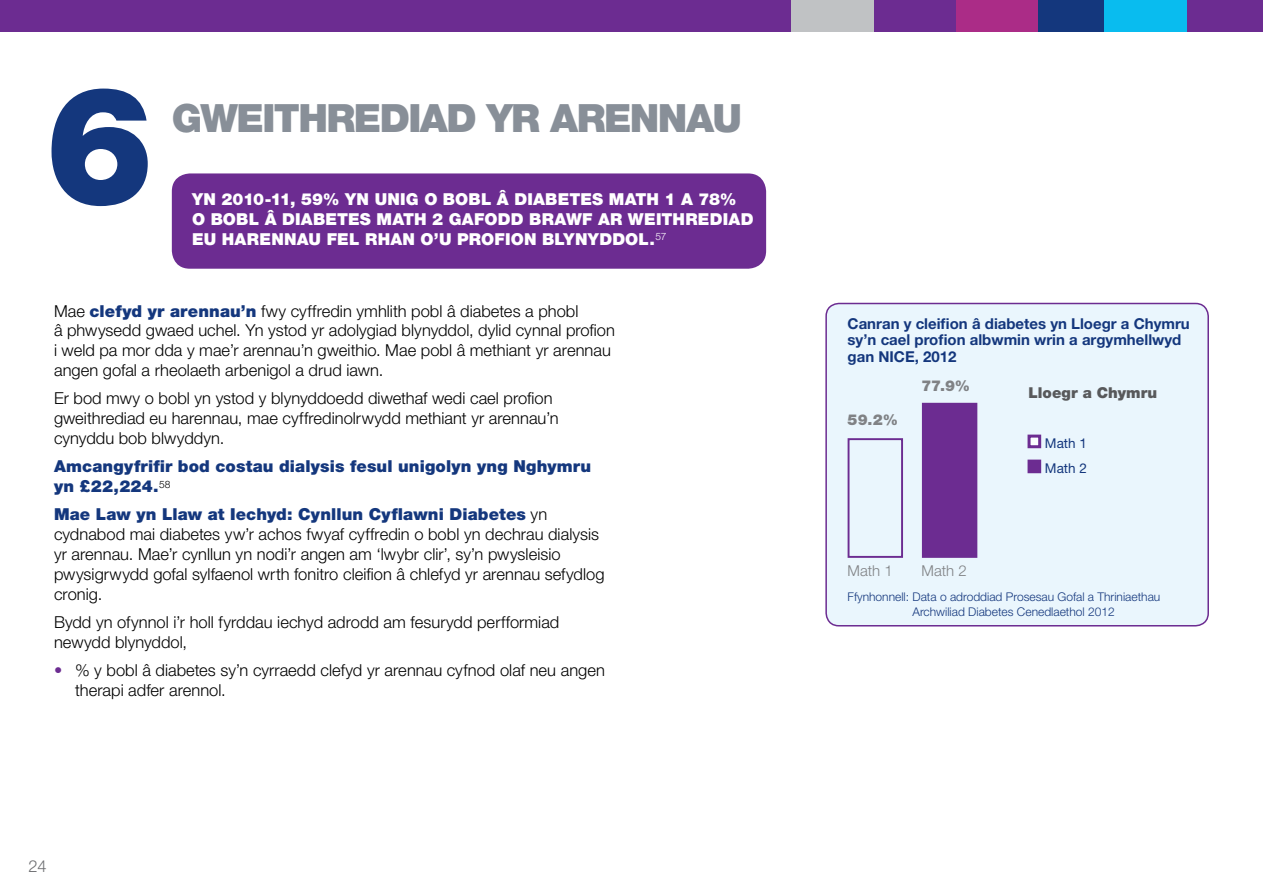
<style>
.page{position:relative;width:1263px;height:893px;background:#fff}
.page>*{position:absolute;margin:0;border:0;box-sizing:border-box;transform-origin:0 0}
.t1{font:900 165px "Helvetica Neue LT Std";color:#14377d}
.t2{font:900 39px "Helvetica Neue LT Std";color:#888f98}
.t3{font:300 16.5px/19.8px "Helvetica Neue LT Std";color:#000}
.t4{font:900 16.5px "Helvetica Neue LT Std";letter-spacing:.005em;color:#fff}
.t5{font:900 16.5px/19.8px "Helvetica Neue LT Std";letter-spacing:.01em;color:#14377d}
.t6{font:300 16.5px "Helvetica Neue LT Std";color:#6d6e71}
.t7{font:700 15px/16.5px "Helvetica Neue LT Std";color:#14377d}
.t8{font:900 15px "Helvetica Neue LT Std";color:#58595b}
.t9{font:300 15px "Helvetica Neue LT Std";color:#808285}
.t10{font:900 15px "Helvetica Neue LT Std";color:#808285}
.t11{font:13.5px/25px "Helvetica Neue LT Std";color:#14377d}
.t12{font:300 12px/14.4px "Helvetica Neue LT Std";color:#14377d}
.t13{font:300 10.2px "Helvetica Neue LT Std";color:#fff}
.s1{font-weight:900;font-size:16.5px}
.s2{font-weight:900;color:#14377d}
.s3{color:#6c2c91}
</style>
<div class="page">
<div style="left:0;top:0;width:1263px;height:32px;background:#6c2c91"></div>
<div style="left:1037px;top:0;width:82px;height:32px;background:#14377d"></div>
<div style="left:955px;top:0;width:82px;height:32px;background:#ab2c87"></div>
<div style="left:791px;top:0;width:82px;height:32px;background:#c0c2c4"></div>
<div style="left:1105px;top:0;width:82px;height:32px;background:#09bcef"></div>
<div style="left:172px;top:173px;width:594px;height:96px;background:#6c2c91;border-radius:18px"></div>
<div style="left:826px;top:303px;width:382px;height:323px;background:#eaf6fd;border-radius:13px"></div>
<div style="left:825px;top:303px;width:384px;height:323px;border:2px solid #6c2c91;border-radius:13px"></div>
<div style="left:1029px;top:436px;width:11px;height:11px;background:#fff"></div>
<div style="left:1027px;top:435px;width:14px;height:13px;border:3px solid #6c2c91"></div>
<div style="left:1027px;top:460px;width:14px;height:13px;background:#6c2c91"></div>
<div style="left:847px;top:438px;width:56px;height:120px;border:2px solid #6c2c91"></div>
<div style="left:922px;top:403px;width:55px;height:155px;background:#6c2c91"></div>
<h1 class="t1" style="left:44px;top:47px;width:112px">6</h1>
<h2 class="t2" style="left:172px;top:95px;width:27px">GWEITHREDIAD</h2>
<h2 class="t2" style="left:487px;top:95px;width:92px">YR ARENNAU</h2>
<p class="t4" style="left:192px;top:189px;width:195px">YN 2010-11, 59% YN UNIG</p>
<p class="t4" style="left:424px;top:189px;width:32px">O BOBL</p>
<p class="t4" style="left:497px;top:189px;width:30px">Â DIABETE</p>
<p class="t4" style="left:592px;top:189px;width:30px">S MATH</p>
<p class="t4" style="left:665px;top:189px;width:74px">1 A 78%</p>
<p class="t4" style="left:192px;top:209px;width:32px">O BOBL</p>
<p class="t4" style="left:265px;top:209px;width:30px">Â DIABETE</p>
<p class="t4" style="left:360px;top:209px;width:30px">S MATH</p>
<p class="t4" style="left:432px;top:209px;width:30px">2 GAFODD</p>
<p class="t4" style="left:529px;top:209px;width:14px">BRAWF</p>
<p class="t4" style="left:598px;top:209px;width:43px">AR WEITHREDIAD</p>
<p class="t4" style="left:192px;top:229px;width:43px">EU HARENNAU</p>
<p class="t4" style="left:327px;top:229px;width:12px">FEL</p>
<p class="t4" style="left:365px;top:229px;width:14px">RHAN</p>
<p class="t4" style="left:421px;top:229px;width:49px">O’U PROFION</p>
<p class="t4" style="left:542px;top:229px;width:71px">BLYNYDDOL</p>
<p class="t13" style="left:649px;top:230px;width:19px"><span class="s1">.</span>57</p>
<p class="t3" style="left:54px;top:300px;width:562px">Mae <span class="s2">clefyd yr arennau’n</span> fwy cyffredin ymhlith pobl â diabetes a phobl<br>â phwysedd gwaed uchel. Yn ystod yr adolygiad blynyddol, dylid cynnal profion i weld pa mor dda y mae’r arennau’n gweithio. Mae pobl â methiant yr arennau angen gofal a rheolaeth arbenigol a drud iawn.</p>
<p class="t3" style="left:54px;top:388px;width:506px">Er bod mwy o bobl yn ystod y blynyddoedd diwethaf wedi cael profion gweithrediad eu harennau, mae cyffredinolrwydd methiant yr arennau’n cynyddu bob blwyddyn.</p>
<p class="t5" style="left:54px;top:456px;width:539px">Amcangyfrifir bod costau dialysis fesul unigolyn yng Nghymru yn £22,224.<sup>58</sup></p>
<p class="t3" style="left:54px;top:504px;width:552px"><span class="s2">Mae Law yn Llaw at Iechyd: Cynllun Cyflawni Diabetes</span> yn cydnabod mai diabetes yw’r achos fwyaf cyffredin o bobl yn dechrau dialysis yr arennau. Mae’r cynllun yn nodi’r angen am ‘lwybr clir’, sy’n pwysleisio pwysigrwydd gofal sylfaenol wrth fonitro cleifion â chlefyd yr arennau sefydlog cronig.</p>
<p class="t3" style="left:54px;top:612px;width:507px">Bydd yn ofynnol i’r holl fyrddau iechyd adrodd am fesurydd perfformiad newydd blynyddol,</p>
<p class="t3" style="left:75px;top:660px;width:531px;text-indent:-21px"><span class="s3">•</span> % y bobl â diabetes sy’n cyrraedd clefyd yr arennau cyfnod olaf neu angen therapi adfer arennol.</p>
<p class="t6" style="left:28px;top:856px;width:20px">24</p>
<p class="t7" style="left:847px;top:315px;width:344px">Canran y cleifion â diabetes yn Lloegr a Chymru sy’n cael profion albwmin wrin a argymhellwyd gan NICE, 2012</p>
<p class="t10" style="left:847px;top:411px;width:52px">59.2%</p>
<p class="t10" style="left:921px;top:376px;width:50px">77.9%</p>
<p class="t9" style="left:847px;top:562px;width:47px">Math 1</p>
<p class="t9" style="left:921px;top:562px;width:47px">Math 2</p>
<p class="t8" style="left:1028px;top:384px;width:130px">Lloegr a Chymru</p>
<p class="t11" style="left:1045px;top:431px;width:44px">Math 1<br>Math 2</p>
<p class="t12" style="left:912px;top:589px;width:249px;text-indent:-65px">Ffynhonnell: Data o adroddiad Prosesau Gofal a Thriniaethau<br>Archwiliad Diabetes Cenedlaethol 2012</p>
</div>
